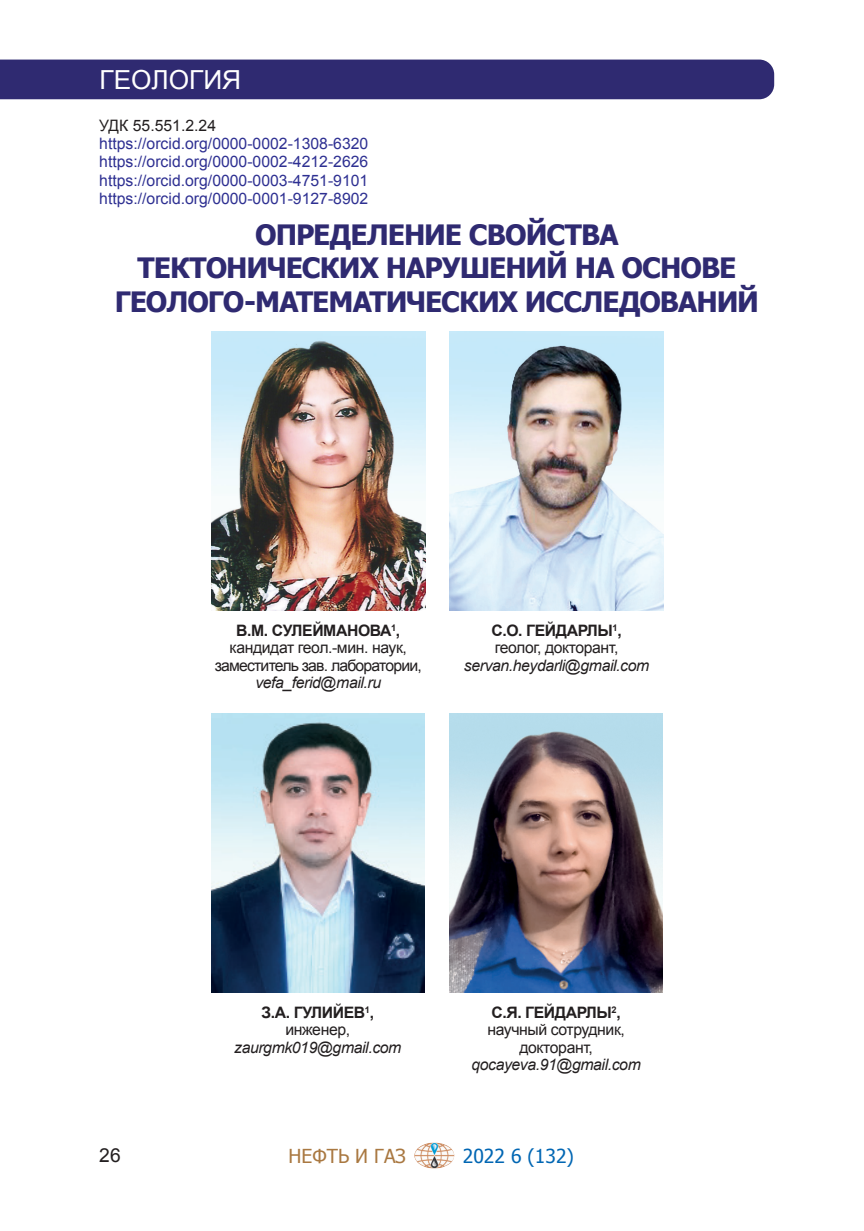
<style>
.page{position:relative;width:864px;height:1231px;background:#fff}
.page>*{position:absolute;margin:0;border:0;box-sizing:border-box;transform-origin:0 0}
.t1{font:700 28px/33.6px "Tahoma";letter-spacing:-.035em;color:#2f2a71;text-align:center}
.t2{font:26.25px "Arial";color:#fff}
.t3{font:19.25px "Tahoma";color:#0166b3}
.t4{font:19.25px "Tahoma";color:#a97841}
.t5{font:19.25px "Arial";color:#231f20}
.t6{font:15.75px/18.4px "Arial";color:#2e3092;text-align:justify}
.t7{font:italic 15.75px "Arial";letter-spacing:-.025em;color:#231f20}
.t8{font:15.75px/17.5px "Arial";letter-spacing:-.025em;color:#231f20}
.t9{font:15.75px/17.5px "Arial";letter-spacing:-.05em;color:#231f20;text-align:center}
.t10{font:700 15.75px/17.5px "Arial";letter-spacing:-.025em;color:#231f20;text-align:center}
.t11{font:15.75px "Arial";color:#231f20}
.s1{font-weight:700}
.s2{font-weight:400}
</style>
<div class="page">
<div style="left:0;top:60px;width:773px;height:39px;background:#2f2a71"></div>
<img style="left:211px;top:331px;width:214px;height:279px">
<img style="left:211px;top:713px;width:213px;height:279px">
<img style="left:449px;top:331px;width:214px;height:279px">
<img style="left:449px;top:713px;width:213px;height:279px">
<img style="left:414px;top:1142px;width:40px;height:26px">
<h2 class="t2" style="left:99px;top:63px;width:143px">ГЕОЛОГИЯ</h2>
<p class="t11" style="left:99px;top:115px;width:118px">УДК 55.551.2.24</p>
<p class="t6" style="left:99px;top:134px;width:270px">https://orcid.org/0000-0002-1308-6320 https://orcid.org/0000-0002-4212-2626 https://orcid.org/0000-0003-4751-9101 https://orcid.org/0000-0001-9127-8902</p>
<h1 class="t1" style="left:115px;top:216px;width:645px">ОПРЕДЕЛЕНИЕ СВОЙСТВА<br>ТЕКТОНИЧЕСКИХ НАРУШЕНИЙ НА ОСНОВЕ<br>ГЕОЛОГО-МАТЕМАТИЧЕСКИХ ИССЛЕДОВАНИЙ</h1>
<p class="t9" style="left:214px;top:621px;width:208px"><span class="s1">В.М. СУЛЕЙМАНОВА</span><sup>1</sup><span class="s1">, </span>кандидат геол.-мин. наук, заместитель зав. лаборатории,</p>
<p class="t7" style="left:255px;top:672px;width:127px">vefa_ferid@mail.ru</p>
<p class="t8" style="left:491px;top:621px;width:132px"><span class="s1">С.О. ГЕЙДАРЛЫ</span><sup>1</sup><span class="s1">, </span>геолог, докторант,</p>
<p class="t7" style="left:464px;top:655px;width:187px">servan.heydarli@gmail.com</p>
<p class="t10" style="left:261px;top:1004px;width:114px">З.А. ГУЛИЙЕВ<sup>1</sup>, <span class="s2">инженер,</span></p>
<p class="t7" style="left:234px;top:1037px;width:168px">zaurgmk019@gmail.com</p>
<p class="t8" style="left:487px;top:1003px;width:139px;text-align:center"><span class="s1">С.Я. ГЕЙДАРЛЫ</span><sup>2</sup><span class="s1">, </span>научный сотрудник, докторант,</p>
<p class="t7" style="left:471px;top:1054px;width:171px">qocayeva.91@gmail.com</p>
<p class="t5" style="left:99px;top:1142px;width:23px">26</p>
<p class="t4" style="left:288px;top:1142px;width:119px">НЕФТЬ И ГАЗ</p>
<p class="t3" style="left:462px;top:1142px;width:112px">2022 6 (132)</p>
</div>
